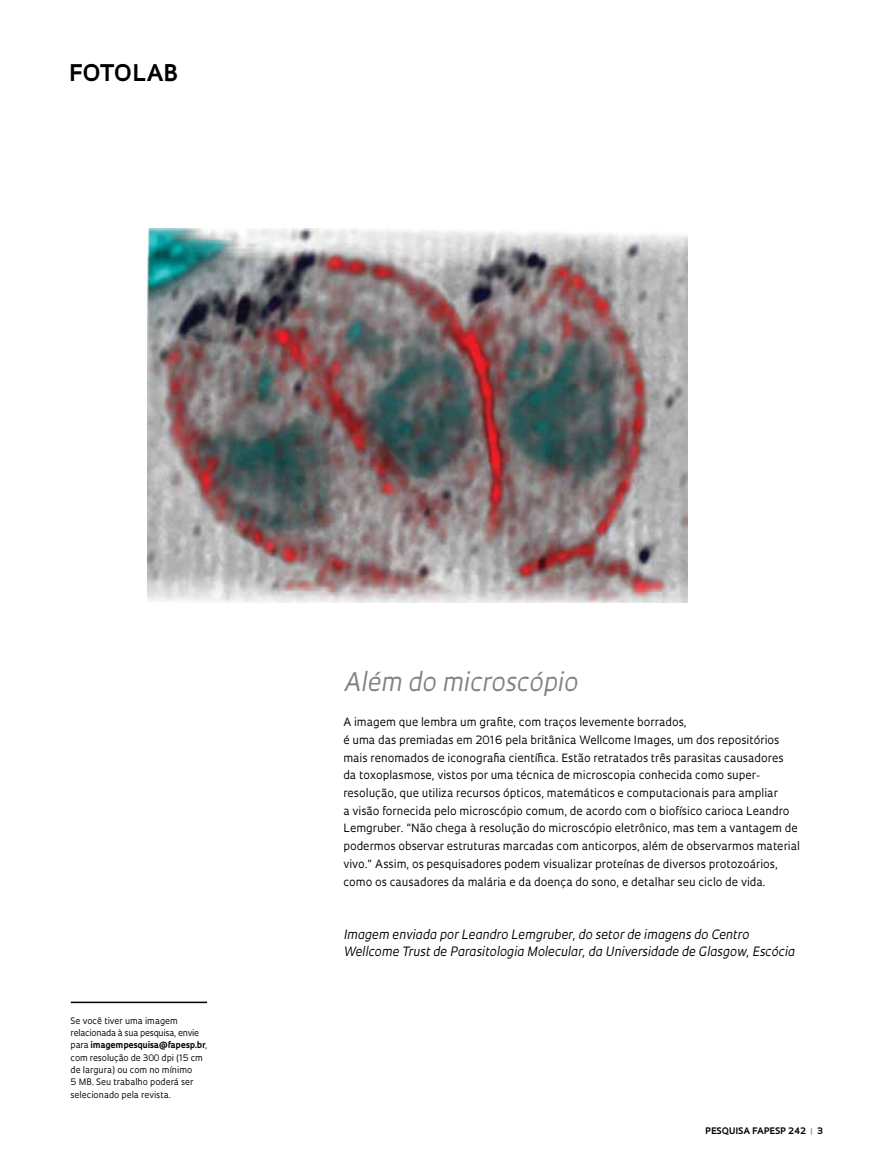
<style>
.page{position:relative;width:885px;height:1169px;background:#fff}
.page>*{position:absolute;margin:0;border:0;box-sizing:border-box;transform-origin:0 0}
.t1{font:italic 25.05px "Oculum";color:#808285}
.t2{font:700 22.35px "Oculum";letter-spacing:.03em;color:#000}
.t3{font:italic 12.6px/17.7px "Oculum";color:#000}
.t4{font:11.1px/17.7px "Oculum";color:#000}
.t5{font:8.7px/12.5px "Oculum";color:#000}
.t6{font:700 8.7px "Oculum";letter-spacing:.015em;color:#000}
.s1{font-weight:700}
.s2{color:#939598}
</style>
<div class="page">
<img style="left:148px;top:228px;width:540px;height:374px">
<hr style="left:71px;top:1001px;width:136px;height:2px;background:#000">
<h2 class="t2" style="left:69px;top:58px;width:110px">fotolab</h2>
<p class="t5" style="left:71px;top:1013px;width:138px">Se você tiver uma imagem relacionada à sua pesquisa, envie para <span class="s1">imagempesquisa@fapesp.br</span>, com resolução de 300 dpi (15 cm de largura) ou com no mínimo<br>5 MB. Seu trabalho poderá ser selecionado pela revista.</p>
<h1 class="t1" style="left:343px;top:665px;width:235px">Além do microscópio</h1>
<p class="t4" style="left:343px;top:713px;width:458px">A imagem que lembra um grafite, com traços levemente borrados,<br>é uma das premiadas em 2016 pela britânica Wellcome Images, um dos repositórios mais renomados de iconografia científica. Estão retratados três parasitas causadores<br>da toxoplasmose, vistos por uma técnica de microscopia conhecida como super&shy;resolução, que utiliza recursos ópticos, matemáticos e computacionais para ampliar<br>a visão fornecida pelo microscópio comum, de acordo com o biofísico carioca Leandro Lemgruber. “Não chega à resolução do microscópio eletrônico, mas tem a vantagem de podermos observar estruturas marcadas com anticorpos, além de observarmos material vivo.” Assim, os pesquisadores podem visualizar proteínas de diversos protozoários, como os causadores da malária e da doença do sono, e detalhar seu ciclo de vida.</p>
<p class="t3" style="left:343px;top:924px;width:453px">Imagem enviada por Leandro Lemgruber, do setor de imagens do Centro<br>Wellcome Trust de Parasitologia Molecular, da Universidade de Glasgow, Escócia</p>
<p class="t6" style="left:705px;top:1124px;width:119px">PESQUISA FAPESP 242 <span class="s2">|</span> 3</p>
</div>
